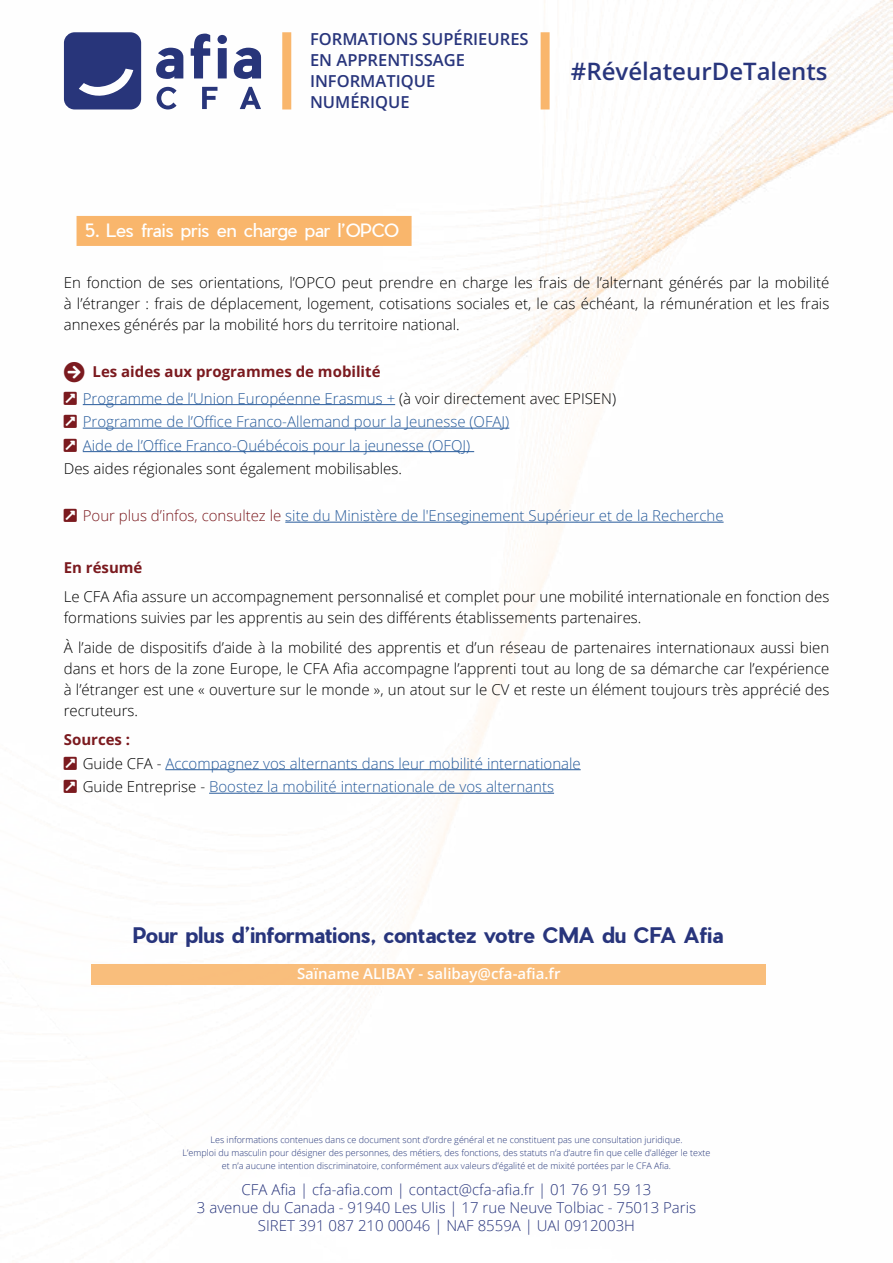
<style>
.page{position:relative;width:893px;height:1263px;background:#fff}
.page>*{position:absolute;margin:0;border:0;box-sizing:border-box;transform-origin:0 0}
.t1{font:600 24px "Open Sans";color:#28357c}
.t2{font:700 21px "Pier Sans";color:#28357c}
.t3{font:18px "Pier Sans";letter-spacing:-.01em;color:#fff}
.t4{font:600 16.5px/21px "Open Sans";color:#28357c}
.t5{font:300 15px/21px "Open Sans";color:#000;text-align:justify}
.t6{font:300 15px/23.5px "Open Sans";color:#275b9b}
.t7{font:300 15px/18px "Open Sans";color:#28357c;text-align:center}
.t8{font:600 15px "Open Sans";color:#fff}
.t9{font:700 15px "Open Sans";color:#7b1a1f}
.t10{font:300 9px/13px "Open Sans";color:#253679;text-align:center}
.s1{font-weight:700;color:#7b1a1f}
.s2{color:#000}
.s3{color:#7b1a1f}
</style>
<div class="page">
<img style="left:0;top:0;width:893px;height:1003px">
<svg style="left:156px;top:48px;width:27px;height:31px"></svg>
<svg style="left:191px;top:34px;width:19px;height:44px"></svg>
<svg style="left:217px;top:35px;width:10px;height:43px"></svg>
<svg style="left:234px;top:48px;width:27px;height:31px"></svg>
<svg style="left:64px;top:32px;width:77px;height:77px;background:#3d4987"></svg>
<svg style="left:157px;top:87px;width:20px;height:22px"></svg>
<svg style="left:202px;top:87px;width:15px;height:22px"></svg>
<svg style="left:240px;top:87px;width:21px;height:22px"></svg>
<div style="left:282px;top:32px;width:9px;height:77px;background:#f9b66c"></div>
<div style="left:541px;top:32px;width:9px;height:77px;background:#f9b66c"></div>
<div style="left:77px;top:216px;width:335px;height:30px;background:#f9b66c"></div>
<hr style="left:83px;top:404px;width:312px;height:1px;background:#275b9b">
<hr style="left:83px;top:428px;width:426px;height:1px;background:#275b9b">
<hr style="left:83px;top:451px;width:391px;height:1px;background:#275b9b">
<hr style="left:285px;top:522px;width:439px;height:1px;background:#275b9b">
<hr style="left:165px;top:769px;width:416px;height:1px;background:#275b9b">
<hr style="left:209px;top:793px;width:345px;height:1px;background:#275b9b">
<div style="left:92px;top:964px;width:674px;height:20px;background:#f9be7c"></div>
<svg style="left:64px;top:362px;width:20px;height:20px"></svg>
<svg style="left:64px;top:391px;width:13px;height:13px"></svg>
<svg style="left:64px;top:415px;width:13px;height:13px"></svg>
<svg style="left:64px;top:438px;width:13px;height:13px"></svg>
<svg style="left:64px;top:509px;width:13px;height:13px"></svg>
<svg style="left:64px;top:756px;width:13px;height:13px"></svg>
<svg style="left:64px;top:780px;width:13px;height:13px"></svg>
<p class="t4" style="left:310px;top:28px;width:220px">FORMATIONS SUPÉRIEURES<br>EN APPRENTISSAGE<br>INFORMATIQUE<br>NUMÉRIQUE</p>
<h1 class="t1" style="left:571px;top:54px;width:258px">#RévélateurDeTalents</h1>
<p class="t3" style="left:85px;top:219px;width:315px">5. Les frais pris en charge par l’OPCO</p>
<p class="t5" style="left:64px;top:272px;width:767px">En fonction de ses orientations, l’OPCO peut prendre en charge les frais de l’alternant générés par la mobilité à l’étranger : frais de déplacement, logement, cotisations sociales et, le cas échéant, la rémunération et les frais annexes générés par la mobilité hors du territoire national.</p>
<p class="t6" style="left:83px;top:358px;width:535px;line-height:26.5px;text-indent:10px"><span class="s1">Les aides aux programmes de mobilité<br></span>Programme de l’Union Européenne Erasmus + <span class="s2">(à voir directement avec EPISEN)</span></p>
<p class="t6" style="left:83px;top:409px;width:428px">Programme de l’Office Franco-Allemand pour la Jeunesse (OFAJ)<br>Aide de l’Office Franco-Québécois pour la jeunesse (OFQJ)</p>
<p class="t5" style="left:64px;top:458px;width:340px">Des aides régionales sont également mobilisables.</p>
<p class="t6" style="left:83px;top:503px;width:642px"><span class="s3">Pour plus d’infos, consultez le</span> site du Ministère de l'Enseginement Supérieur et de la Recherche</p>
<p class="t9" style="left:64px;top:557px;width:80px">En résumé</p>
<p class="t5" style="left:64px;top:586px;width:767px">Le CFA Afia assure un accompagnement personnalisé et complet pour une mobilité internationale en fonction des formations suivies par les apprentis au sein des différents établissements partenaires.</p>
<p class="t5" style="left:64px;top:636px;width:767px">À l’aide de dispositifs d’aide à la mobilité des apprentis et d’un réseau de partenaires internationaux aussi bien dans et hors de la zone Europe, le CFA Afia accompagne l’apprenti tout au long de sa démarche car l’expérience à l’étranger est une « ouverture sur le monde », un atout sur le CV et reste un élément toujours très apprécié des recruteurs.</p>
<p class="t6" style="left:83px;top:727px;width:499px;text-indent:-19px"><span class="s1">Sources :<br></span><span class="s2">Guide CFA -</span> Accompagnez vos alternants dans leur mobilité internationale<br><span class="s2">Guide Entreprise -</span> Boostez la mobilité internationale de vos alternants</p>
<h2 class="t2" style="left:133px;top:920px;width:592px">Pour plus d’informations, contactez votre CMA du CFA Afia</h2>
<p class="t8" style="left:297px;top:963px;width:265px">Saïname ALIBAY - salibay@cfa-afia.fr</p>
<p class="t10" style="left:183px;top:1132px;width:529px">Les informations contenues dans ce document sont d’ordre général et ne constituent pas une consultation juridique.<br>L’emploi du masculin pour désigner des personnes, des métiers, des fonctions, des statuts n’a d’autre fin que celle d’alléger le texte et n’a aucune intention discriminatoire, conformément aux valeurs d’égalité et de mixité portées par le CFA Afia.</p>
<p class="t7" style="left:197px;top:1180px;width:501px">CFA Afia | cfa-afia.com | contact@cfa-afia.fr | 01 76 91 59 13<br>3 avenue du Canada - 91940 Les Ulis | 17 rue Neuve Tolbiac - 75013 Paris<br>SIRET 391 087 210 00046 | NAF 8559A | UAI 0912003H</p>
</div>
